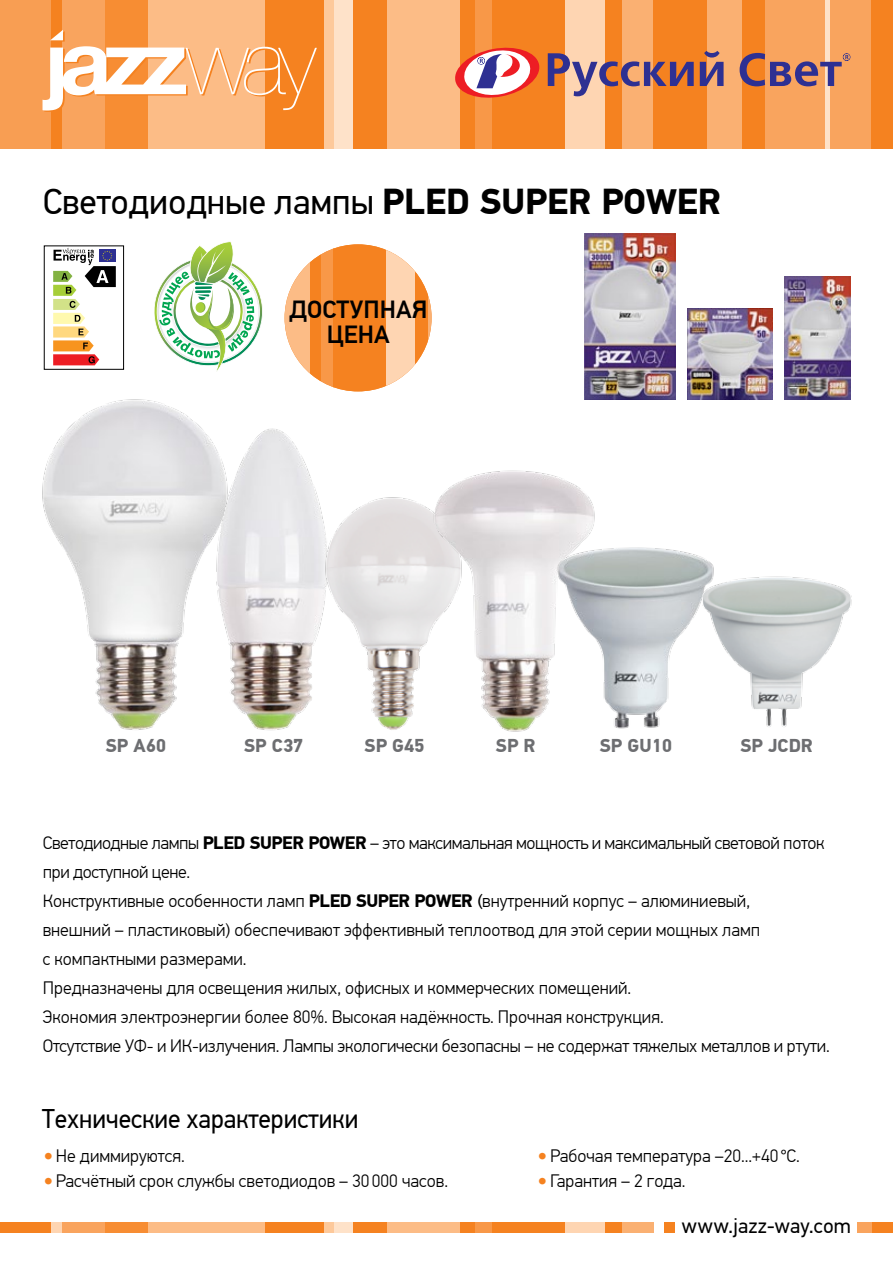
<style>
.page{position:relative;width:893px;height:1263px;background:#fff}
.page>*{position:absolute;margin:0;border:0;box-sizing:border-box;transform-origin:0 0}
.t1{font:36px "PF Din Text Pro";color:#000}
.t2{font:27px "PF Din Text Pro";color:#000;scale:.96 1}
.t3{font:500 24.75px/24.8px "PF Din Text Pro";color:#000}
.t4{font:21px "PF Din Text Pro";letter-spacing:.01em;color:#000}
.t5{font:700 18.6px "PF Din Text Pro";color:#6d6e71}
.t6{font:300 18px/29.1px "PF Din Text Pro";color:#000}
.s1{font-weight:700}
.s2{font-weight:400}
.s3{font-weight:700;font-size:21px;color:#f58220}
.s4{font-family:"Myriad Pro";font-weight:400}
</style>
<div class="page">
<div style="left:0;top:1223px;width:51px;height:10px;background:#f58220"></div>
<div style="left:51px;top:1223px;width:12px;height:10px;background:#fed5b2"></div>
<div style="left:63px;top:1223px;width:24px;height:10px;background:#f9a45e"></div>
<div style="left:87px;top:1223px;width:18px;height:10px;background:#f9a45e"></div>
<div style="left:105px;top:1223px;width:43px;height:10px;background:#f78d33"></div>
<div style="left:148px;top:1223px;width:118px;height:10px;background:#fcbc86"></div>
<div style="left:266px;top:1223px;width:58px;height:10px;background:#f58220"></div>
<div style="left:324px;top:1223px;width:11px;height:10px;background:#fdc99b"></div>
<div style="left:335px;top:1223px;width:18px;height:10px;background:#fee2c9"></div>
<div style="left:353px;top:1223px;width:35px;height:10px;background:#f58220"></div>
<div style="left:388px;top:1223px;width:73px;height:10px;background:#fcbc86"></div>
<div style="left:475px;top:1223px;width:17px;height:10px;background:#f89848"></div>
<div style="left:461px;top:1223px;width:14px;height:10px;background:#f58220"></div>
<div style="left:492px;top:1223px;width:73px;height:10px;background:#f58220"></div>
<div style="left:565px;top:1223px;width:40px;height:10px;background:#fed5b2"></div>
<div style="left:605px;top:1223px;width:18px;height:10px;background:#f58220"></div>
<div style="left:623px;top:1223px;width:31px;height:10px;background:#fab072"></div>
<div style="left:858px;top:1223px;width:14px;height:10px;background:#f9a45e"></div>
<div style="left:872px;top:1223px;width:21px;height:10px;background:#f58220"></div>
<div style="left:0;top:0;width:51px;height:149px;background:#f89e53"></div>
<div style="left:51px;top:0;width:12px;height:149px;background:#f58220"></div>
<div style="left:63px;top:0;width:24px;height:149px;background:#f9a45e"></div>
<div style="left:87px;top:0;width:18px;height:149px;background:#f9a45e"></div>
<div style="left:105px;top:0;width:43px;height:149px;background:#f78d33"></div>
<div style="left:148px;top:0;width:118px;height:149px;background:#fcbc86"></div>
<div style="left:266px;top:0;width:58px;height:149px;background:#f58220"></div>
<div style="left:324px;top:0;width:11px;height:149px;background:#fdc99b"></div>
<div style="left:335px;top:0;width:18px;height:149px;background:#fee2c9"></div>
<div style="left:353px;top:0;width:35px;height:149px;background:#f58220"></div>
<div style="left:388px;top:0;width:73px;height:149px;background:#fcbc86"></div>
<div style="left:475px;top:0;width:17px;height:149px;background:#f89848"></div>
<div style="left:461px;top:0;width:14px;height:149px;background:#f58220"></div>
<div style="left:492px;top:0;width:73px;height:149px;background:#f58220"></div>
<div style="left:565px;top:0;width:40px;height:149px;background:#fed5b2"></div>
<div style="left:605px;top:0;width:18px;height:149px;background:#f58220"></div>
<div style="left:623px;top:0;width:31px;height:149px;background:#fab072"></div>
<div style="left:654px;top:0;width:53px;height:149px;background:#f58220"></div>
<div style="left:707px;top:0;width:36px;height:149px;background:#fab072"></div>
<div style="left:743px;top:0;width:17px;height:149px;background:#f58220"></div>
<div style="left:760px;top:0;width:6px;height:149px;background:#f58220"></div>
<div style="left:766px;top:0;width:59px;height:149px;background:#f9a45e"></div>
<div style="left:825px;top:0;width:6px;height:149px;background:#fee2c9"></div>
<div style="left:831px;top:0;width:41px;height:149px;background:#f9a45e"></div>
<div style="left:872px;top:0;width:21px;height:149px;background:#f58220"></div>
<svg style="left:43px;top:30px;width:274px;height:82px"></svg>
<div style="left:664px;top:1223px;width:11px;height:10px;background:#f58220"></div>
<svg style="left:285px;top:262px;width:25px;height:112px;fill:#fcbc86"></svg>
<div style="left:321px;top:244px;width:12px;height:147px;background:#f89848"></div>
<svg style="left:310px;top:254px;width:11px;height:128px"></svg>
<div style="left:333px;top:244px;width:53px;height:147px;background:#f58220"></div>
<svg style="left:386px;top:250px;width:29px;height:136px;background:#fedabb"></svg>
<svg style="left:415px;top:271px;width:13px;height:94px"></svg>
<svg style="left:428px;top:295px;width:4px;height:46px"></svg>
<img style="left:42px;top:399px;width:152px;height:331px">
<img style="left:194px;top:422px;width:117px;height:309px">
<img style="left:305px;top:478px;width:116px;height:253px">
<img style="left:421px;top:470px;width:174px;height:262px">
<img style="left:543px;top:533px;width:155px;height:199px">
<svg style="left:154px;top:241px;width:109px;height:131px"></svg>
<div style="left:44px;top:246px;width:80px;height:124px;border:1px solid #000"></div>
<svg style="left:53px;top:248px;width:63px;height:117px"></svg>
<img style="left:785px;top:277px;width:65px;height:122px">
<img style="left:585px;top:233px;width:90px;height:166px">
<img style="left:687px;top:309px;width:86px;height:90px">
<img style="left:691px;top:556px;width:161px;height:176px">
<svg style="left:455px;top:45px;width:85px;height:56px"></svg>
<svg style="left:548px;top:51px;width:302px;height:45px"></svg>
<h1 class="t1" style="left:43px;top:180px;width:680px">Cветодиодные лампы <span class="s1">PLED SUPER POWER</span></h1>
<h3 class="t3" style="left:327px;top:297px;width:102px;text-indent:-38px">доступная<br>ЦЕНА</h3>
<p class="t5" style="left:106px;top:734px;width:62px">SP A60</p>
<p class="t5" style="left:244px;top:734px;width:61px">SP C37</p>
<p class="t5" style="left:365px;top:734px;width:61px">SP G45</p>
<p class="t5" style="left:496px;top:734px;width:41px">SP R</p>
<p class="t5" style="left:600px;top:734px;width:74px">SP GU10</p>
<p class="t5" style="left:740px;top:734px;width:74px">SP JCDR</p>
<p class="t6" style="left:43px;top:828px;width:788px">Светодиодные лампы <span class="s1">PLED SUPER POWER</span> – это максимальная мощность и максимальный световой поток при доступной цене.<br>Конструктивные особенности ламп <span class="s1">PLED SUPER POWER</span> <span class="s2">(</span>внутренний корпус – алюминиевый,<br>внешний – пластиковый) обеспечивают эффективный теплоотвод для этой серии мощных ламп<br>с компактными размерами.<br>Предназначены для освещения жилых, офисных и коммерческих помещений.<br>Экономия электроэнергии более 80%. Высокая надёжность. Прочная конструкция.<br>Отсутствие УФ- и ИК-излучения. Лампы экологически безопасны – не содержат тяжелых металлов и ртути.</p>
<h2 class="t2" style="left:42px;top:1103px;width:331px">Технические характеристики</h2>
<p class="t6" style="left:43px;top:1141px;width:143px"><span class="s3">•</span> Не диммируются.</p>
<p class="t6" style="left:43px;top:1166px;width:406px"><span class="s3">•</span> Расчётный срок службы светодиодов – 30 000 часов.</p>
<p class="t6" style="left:537px;top:1141px;width:264px"><span class="s3">•</span> Рабочая температура –20...+40 <span class="s4">°</span>С.</p>
<p class="t6" style="left:537px;top:1166px;width:150px"><span class="s3">•</span> Гарантия – 2 года.</p>
<p class="t4" style="left:682px;top:1213px;width:171px">www.jazz-way.com</p>
</div>
